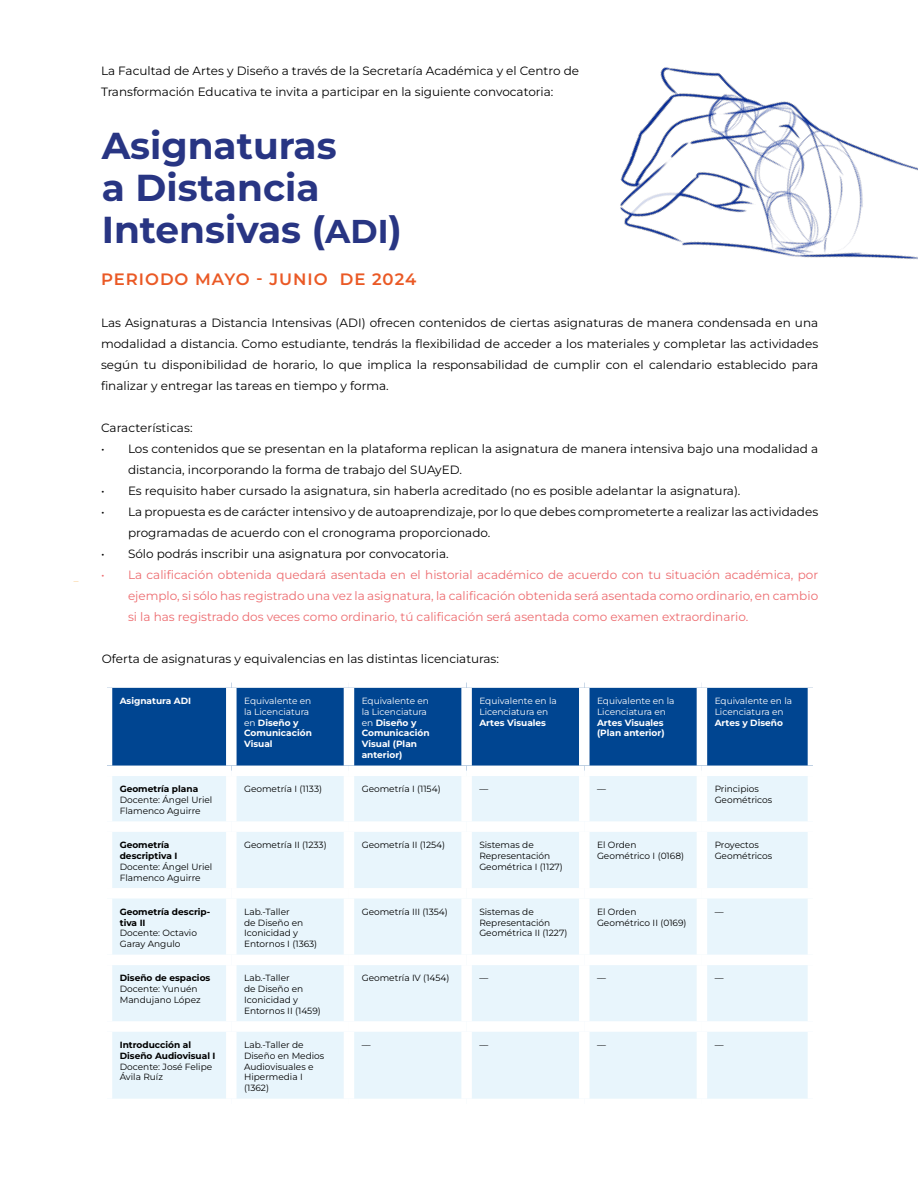
<style>
.page{position:relative;width:918px;height:1188px;background:#fff}
.page>*{position:absolute;margin:0;border:0;box-sizing:border-box;transform-origin:0 0}
.t1{font:700 37.5px/42px "Montserrat";color:#283583}
.t2{font:600 16.5px "Montserrat";letter-spacing:.06em;color:#ea5925}
.t3{font:12px/21px "Montserrat";color:#000}
.t4{font:12px/21px "Montserrat";color:#ed6b6f;text-align:justify}
.t5{font:9px/10.8px "Montserrat";color:#000}
.t6{font:9px/10.8px "Montserrat";color:#fff}
.t7{font:700 9px/10.8px "Montserrat";color:#fff}
.t8{font:700 9px/10.8px "Montserrat";color:#000}
.s1{font-size:33px}
.s2{font-weight:700}
.s3{font-weight:400}
</style>
<div class="page">
<div style="left:112px;top:688px;width:696px;height:78px;background:#004591"></div>
<div style="left:112px;top:776px;width:696px;height:323px;background:#e8f5fc"></div>
<div style="left:226px;top:688px;width:11px;height:78px;background:#fff"></div>
<div style="left:344px;top:688px;width:10px;height:78px;background:#fff"></div>
<div style="left:461px;top:688px;width:11px;height:78px;background:#fff"></div>
<div style="left:579px;top:688px;width:11px;height:78px;background:#fff"></div>
<div style="left:697px;top:688px;width:10px;height:78px;background:#fff"></div>
<div style="left:226px;top:776px;width:11px;height:45px;background:#fff"></div>
<div style="left:344px;top:776px;width:10px;height:45px;background:#fff"></div>
<div style="left:461px;top:776px;width:11px;height:45px;background:#fff"></div>
<div style="left:579px;top:776px;width:11px;height:45px;background:#fff"></div>
<div style="left:697px;top:776px;width:10px;height:45px;background:#fff"></div>
<div style="left:102px;top:821px;width:129px;height:11px;background:#fff"></div>
<div style="left:231px;top:821px;width:118px;height:11px;background:#fff"></div>
<div style="left:226px;top:832px;width:11px;height:56px;background:#fff"></div>
<div style="left:349px;top:821px;width:118px;height:11px;background:#fff"></div>
<div style="left:344px;top:832px;width:10px;height:56px;background:#fff"></div>
<div style="left:467px;top:821px;width:117px;height:11px;background:#fff"></div>
<div style="left:461px;top:832px;width:11px;height:56px;background:#fff"></div>
<div style="left:584px;top:821px;width:118px;height:11px;background:#fff"></div>
<div style="left:579px;top:832px;width:11px;height:56px;background:#fff"></div>
<div style="left:702px;top:821px;width:116px;height:11px;background:#fff"></div>
<div style="left:697px;top:832px;width:10px;height:56px;background:#fff"></div>
<div style="left:102px;top:888px;width:129px;height:11px;background:#fff"></div>
<div style="left:231px;top:888px;width:118px;height:11px;background:#fff"></div>
<div style="left:226px;top:899px;width:11px;height:56px;background:#fff"></div>
<div style="left:349px;top:888px;width:118px;height:11px;background:#fff"></div>
<div style="left:344px;top:899px;width:10px;height:56px;background:#fff"></div>
<div style="left:467px;top:888px;width:117px;height:11px;background:#fff"></div>
<div style="left:461px;top:899px;width:11px;height:56px;background:#fff"></div>
<div style="left:584px;top:888px;width:118px;height:11px;background:#fff"></div>
<div style="left:579px;top:899px;width:11px;height:56px;background:#fff"></div>
<div style="left:702px;top:888px;width:116px;height:11px;background:#fff"></div>
<div style="left:697px;top:899px;width:10px;height:56px;background:#fff"></div>
<div style="left:102px;top:955px;width:129px;height:10px;background:#fff"></div>
<div style="left:231px;top:955px;width:118px;height:10px;background:#fff"></div>
<div style="left:226px;top:965px;width:11px;height:56px;background:#fff"></div>
<div style="left:349px;top:955px;width:118px;height:10px;background:#fff"></div>
<div style="left:344px;top:965px;width:10px;height:56px;background:#fff"></div>
<div style="left:467px;top:955px;width:117px;height:10px;background:#fff"></div>
<div style="left:461px;top:965px;width:11px;height:56px;background:#fff"></div>
<div style="left:584px;top:955px;width:118px;height:10px;background:#fff"></div>
<div style="left:579px;top:965px;width:11px;height:56px;background:#fff"></div>
<div style="left:702px;top:955px;width:116px;height:10px;background:#fff"></div>
<div style="left:697px;top:965px;width:10px;height:56px;background:#fff"></div>
<div style="left:102px;top:1021px;width:129px;height:11px;background:#fff"></div>
<div style="left:231px;top:1021px;width:118px;height:11px;background:#fff"></div>
<div style="left:226px;top:1032px;width:11px;height:67px;background:#fff"></div>
<div style="left:349px;top:1021px;width:118px;height:11px;background:#fff"></div>
<div style="left:344px;top:1032px;width:10px;height:67px;background:#fff"></div>
<div style="left:467px;top:1021px;width:117px;height:11px;background:#fff"></div>
<div style="left:461px;top:1032px;width:11px;height:67px;background:#fff"></div>
<div style="left:584px;top:1021px;width:118px;height:11px;background:#fff"></div>
<div style="left:579px;top:1032px;width:11px;height:67px;background:#fff"></div>
<div style="left:702px;top:1021px;width:116px;height:11px;background:#fff"></div>
<div style="left:697px;top:1032px;width:10px;height:67px;background:#fff"></div>
<img style="left:620px;top:67px;width:298px;height:193px">
<p class="t3" style="left:101px;top:60px;width:480px">La Facultad de Artes y Diseño a través de la Secretaría Académica y el Centro de<br>Transformación Educativa te invita a participar en la siguiente convocatoria:</p>
<h1 class="t1" style="left:102px;top:124px;width:302px">Asignaturas<br>a Distancia<br>Intensivas (<span class="s1">ADI</span>)</h1>
<h2 class="t2" style="left:101px;top:268px;width:317px">PERIODO MAYO - JUNIO DE 2024</h2>
<p class="t3" style="left:101px;top:312px;width:719px;text-align:justify">Las Asignaturas a Distancia Intensivas (ADI) ofrecen contenidos de ciertas asignaturas de manera condensada en una modalidad a distancia. Como estudiante, tendrás la flexibilidad de acceder a los materiales y completar las actividades según tu disponibilidad de horario, lo que implica la responsabilidad de cumplir con el calendario establecido para finalizar y entregar las tareas en tiempo y forma.</p>
<p class="t3" style="left:101px;top:417px;width:93px">Características:</p>
<p class="t3" style="left:128px;top:438px;width:692px;text-indent:-27px">• Los contenidos que se presentan en la plataforma replican la asignatura de manera intensiva bajo una modalidad a distancia, incorporando la forma de trabajo del SUAyED.</p>
<p class="t3" style="left:101px;top:480px;width:641px">• Es requisito haber cursado la asignatura, sin haberla acreditado (no es posible adelantar la asignatura).</p>
<p class="t3" style="left:128px;top:501px;width:692px;text-indent:-27px">• La propuesta es de carácter intensivo y de autoaprendizaje, por lo que debes comprometerte a realizar las actividades programadas de acuerdo con el cronograma proporcionado.</p>
<p class="t3" style="left:101px;top:543px;width:349px">• Sólo podrás inscribir una asignatura por convocatoria.</p>
<p class="t4" style="left:128px;top:564px;width:692px;text-indent:-27px">• La calificación obtenida quedará asentada en el historial académico de acuerdo con tu situación académica, por ejemplo, si sólo has registrado una vez la asignatura, la calificación obtenida será asentada como ordinario, en cambio si la has registrado dos veces como ordinario, tú calificación será asentada como examen extraordinario.</p>
<p class="t3" style="left:102px;top:648px;width:399px">Oferta de asignaturas y equivalencias en las distintas licenciaturas:</p>
<p class="t7" style="left:120px;top:695px;width:73px">Asignatura ADI</p>
<p class="t6" style="left:244px;top:695px;width:69px">Equivalente en la Licenciatura en <span class="s2">Diseño y<br>Comunicación<br>Visual</span></p>
<p class="t7" style="left:362px;top:695px;width:69px"><span class="s3">Equivalente en la Licenciatura en</span> Diseño y<br>Comunicación<br>Visual (Plan anterior)</p>
<p class="t6" style="left:479px;top:695px;width:79px">Equivalente en la<br>Licenciatura en</p>
<p class="t7" style="left:479px;top:717px;width:68px">Artes Visuales</p>
<p class="t6" style="left:597px;top:695px;width:79px">Equivalente en la<br>Licenciatura en</p>
<p class="t7" style="left:597px;top:717px;width:69px">Artes Visuales (Plan anterior)</p>
<p class="t6" style="left:715px;top:695px;width:79px">Equivalente en la<br>Licenciatura en</p>
<p class="t7" style="left:715px;top:717px;width:70px">Artes y Diseño</p>
<p class="t8" style="left:120px;top:783px;width:80px">Geometría plana</p>
<p class="t5" style="left:120px;top:794px;width:94px">Docente: Ángel Uriel<br>Flamenco Aguirre</p>
<p class="t8" style="left:120px;top:839px;width:59px">Geometría descriptiva I</p>
<p class="t5" style="left:120px;top:861px;width:94px">Docente: Ángel Uriel<br>Flamenco Aguirre</p>
<p class="t8" style="left:120px;top:906px;width:92px">Geometría descrip&shy;tiva II</p>
<p class="t5" style="left:120px;top:928px;width:79px">Docente: Octavio<br>Garay Angulo</p>
<p class="t5" style="left:244px;top:783px;width:79px">Geometría I (1133)</p>
<p class="t5" style="left:362px;top:783px;width:80px">Geometría I (1154)</p>
<p class="t5" style="left:479px;top:783px;width:10px">––</p>
<p class="t5" style="left:597px;top:783px;width:10px">––</p>
<p class="t5" style="left:715px;top:783px;width:59px">Principios<br>Geométricos</p>
<p class="t5" style="left:244px;top:839px;width:84px">Geometría II (1233)</p>
<p class="t5" style="left:362px;top:839px;width:85px">Geometría II (1254)</p>
<p class="t5" style="left:479px;top:839px;width:85px">Sistemas de<br>Representación<br>Geométrica I (1127)</p>
<p class="t5" style="left:597px;top:839px;width:89px">El Orden<br>Geométrico I (0168)</p>
<p class="t5" style="left:715px;top:839px;width:59px">Proyectos<br>Geométricos</p>
<p class="t5" style="left:244px;top:906px;width:75px">Lab.-Taller<br>de Diseño en<br>Iconicidad y<br>Entornos I (1363)</p>
<p class="t5" style="left:362px;top:906px;width:88px">Geometría III (1354)</p>
<p class="t5" style="left:479px;top:906px;width:89px">Sistemas de<br>Representación<br>Geométrica II (1227)</p>
<p class="t5" style="left:597px;top:906px;width:91px">El Orden<br>Geométrico II (0169)</p>
<p class="t5" style="left:715px;top:906px;width:10px">––</p>
<p class="t8" style="left:120px;top:973px;width:92px">Diseño de espacios</p>
<p class="t5" style="left:120px;top:983px;width:82px">Docente: Yunuén<br>Mandujano López</p>
<p class="t5" style="left:244px;top:973px;width:78px">Lab.-Taller<br>de Diseño en<br>Iconicidad y<br>Entornos II (1459)</p>
<p class="t5" style="left:362px;top:973px;width:89px">Geometría IV (1454)</p>
<p class="t5" style="left:479px;top:973px;width:10px">––</p>
<p class="t5" style="left:597px;top:973px;width:10px">––</p>
<p class="t5" style="left:715px;top:973px;width:10px">––</p>
<p class="t8" style="left:120px;top:1039px;width:97px">Introducción al<br>Diseño Audiovisual I</p>
<p class="t5" style="left:120px;top:1061px;width:94px">Docente: José Felipe<br>Ávila Ruíz</p>
<p class="t5" style="left:244px;top:1039px;width:82px">Lab.-Taller de<br>Diseño en Medios<br>Audiovisuales e<br>Hipermedia I (1362)</p>
<p class="t5" style="left:362px;top:1039px;width:10px">––</p>
<p class="t5" style="left:479px;top:1039px;width:10px">––</p>
<p class="t5" style="left:597px;top:1039px;width:10px">––</p>
<p class="t5" style="left:715px;top:1039px;width:10px">––</p>
</div>
